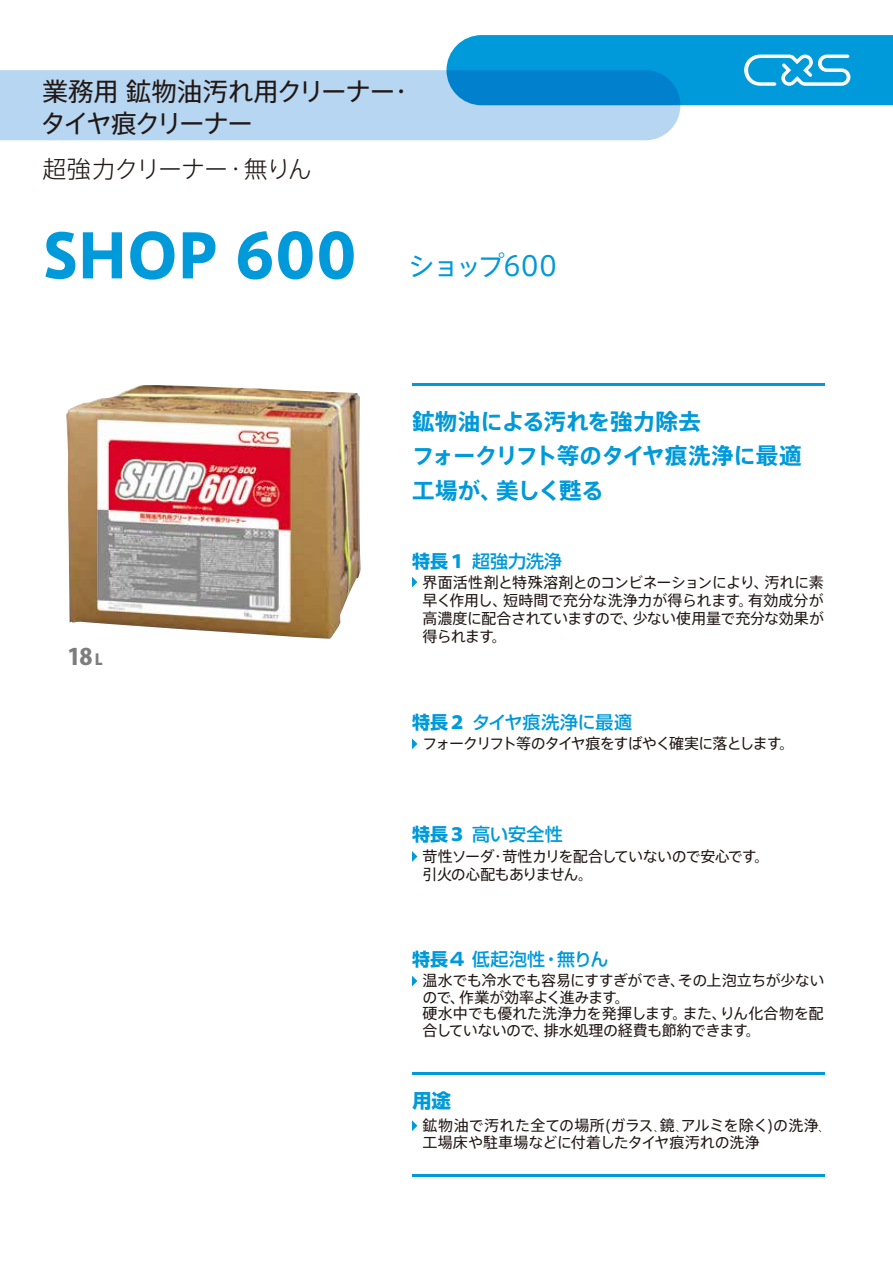
<style>
.page{position:relative;width:893px;height:1263px;background:#fff}
.page>*{position:absolute;margin:0;border:0;box-sizing:border-box;transform-origin:0 0}
.t1{font:800 60px "Axis Std";letter-spacing:-.015em;color:#0099d9}
.t2{font:27px "Axis Std";letter-spacing:-.075em;color:#0099d9}
.t3{font:25.5px/31.5px "Axis Std";letter-spacing:-.05em;color:#221815}
.t4{font:300 24px "Axis Std";letter-spacing:-.04em;color:#221815}
.t5{font:700 22.5px/34.5px "Axis Std";letter-spacing:-.01em;color:#0099d9}
.t6{font:800 22.5px "Koz Go Pro";color:#7d7d7d}
.t7{font:700 19.5px "Shin Go Pro";color:#0099d9}
.t8{font:500 18px "Shin Go Pro";color:#0099d9}
.t9{font:15px/18px "Axis Std";letter-spacing:-.03em;color:#221815;text-align:justify}
.t10{font:15px/16.5px "Axis Std";color:#221815}
.t11{font:15px/18px "Axis Std";letter-spacing:-.055em;color:#221815}
.t12{font:15px "Axis Std";letter-spacing:-.07em;color:#221815}
.s1{font-size:15px}
.s2{font-weight:700}
.s3{font-family:"Koz Go Pro";font-weight:800}
</style>
<div class="page">
<img style="left:66px;top:385px;width:295px;height:254px">
<hr style="left:412px;top:1175px;width:412px;height:2px;background:#0099d9">
<hr style="left:412px;top:1073px;width:412px;height:2px;background:#0099d9">
<hr style="left:412px;top:384px;width:412px;height:2px;background:#0099d9">
<svg style="left:412px;top:577px;width:5px;height:10px"></svg>
<svg style="left:412px;top:738px;width:5px;height:11px"></svg>
<svg style="left:412px;top:975px;width:5px;height:11px"></svg>
<svg style="left:412px;top:851px;width:5px;height:11px"></svg>
<svg style="left:412px;top:1120px;width:5px;height:11px"></svg>
<div style="left:0;top:70px;width:680px;height:70px;background:#b6d6f1"></div>
<svg style="left:446px;top:35px;width:447px;height:70px;background:#0d98d8"></svg>
<p class="t3" style="left:41px;top:74px;width:374px">業務用 鉱物油汚れ用クリーナー・タイヤ痕クリーナー</p>
<p class="t4" style="left:43px;top:152px;width:271px">超強力クリーナー・無りん</p>
<p class="t1" style="left:43px;top:209px;width:316px">SHOP 600</p>
<p class="t6" style="left:68px;top:642px;width:37px">18<span class="s1">L</span></p>
<p class="t2" style="left:408px;top:246px;width:151px">ショップ600</p>
<p class="t5" style="left:412px;top:402px;width:391px">鉱物油による汚れを強力除去<br>フォークリフト等のタイヤ痕洗浄に最適工場が、美しく甦る</p>
<p class="t8" style="left:412px;top:546px;width:151px"><span class="s2">特長</span><span class="s3">１</span> 超強力洗浄</p>
<p class="t9" style="left:423px;top:572px;width:403px">界面活性剤と特殊溶剤とのコンビネーションにより、汚れに素早く作用し、短時間で充分な洗浄力が得られます。有効成分が高濃度に配合されていますので、少ない使用量で充分な効果が得られます。</p>
<p class="t8" style="left:412px;top:707px;width:222px"><span class="s2">特長</span><span class="s3">２</span>タイヤ痕洗浄に最適</p>
<p class="t12" style="left:423px;top:732px;width:373px">フォークリフト等のタイヤ痕をすばやく確実に落とします。</p>
<p class="t8" style="left:412px;top:820px;width:152px"><span class="s2">特長</span><span class="s3">３</span>高い安全性</p>
<p class="t11" style="left:423px;top:846px;width:348px">苛性ソーダ・苛性カリを配合していないので安心です。引火の心配もありません。</p>
<p class="t8" style="left:412px;top:944px;width:198px"><span class="s2">特長４</span>低起泡性・無りん</p>
<p class="t9" style="left:423px;top:971px;width:403px;line-height:16.5px;text-align:left">温水でも冷水でも容易にすすぎができ、その上泡立ちが少ないので、作業が効率よく進みます。<br>硬水中でも優れた洗浄力を発揮します。また、りん化合物を配合していないので、排水処理の経費も節約できます。</p>
<p class="t7" style="left:412px;top:1085px;width:40px">用途</p>
<p class="t10" style="left:423px;top:1116px;width:405px">鉱物油で汚れた全ての場所(ガラス､鏡､アルミを除く)の洗浄､工場床や駐車場などに付着したタイヤ痕汚れの洗浄</p>
</div>
